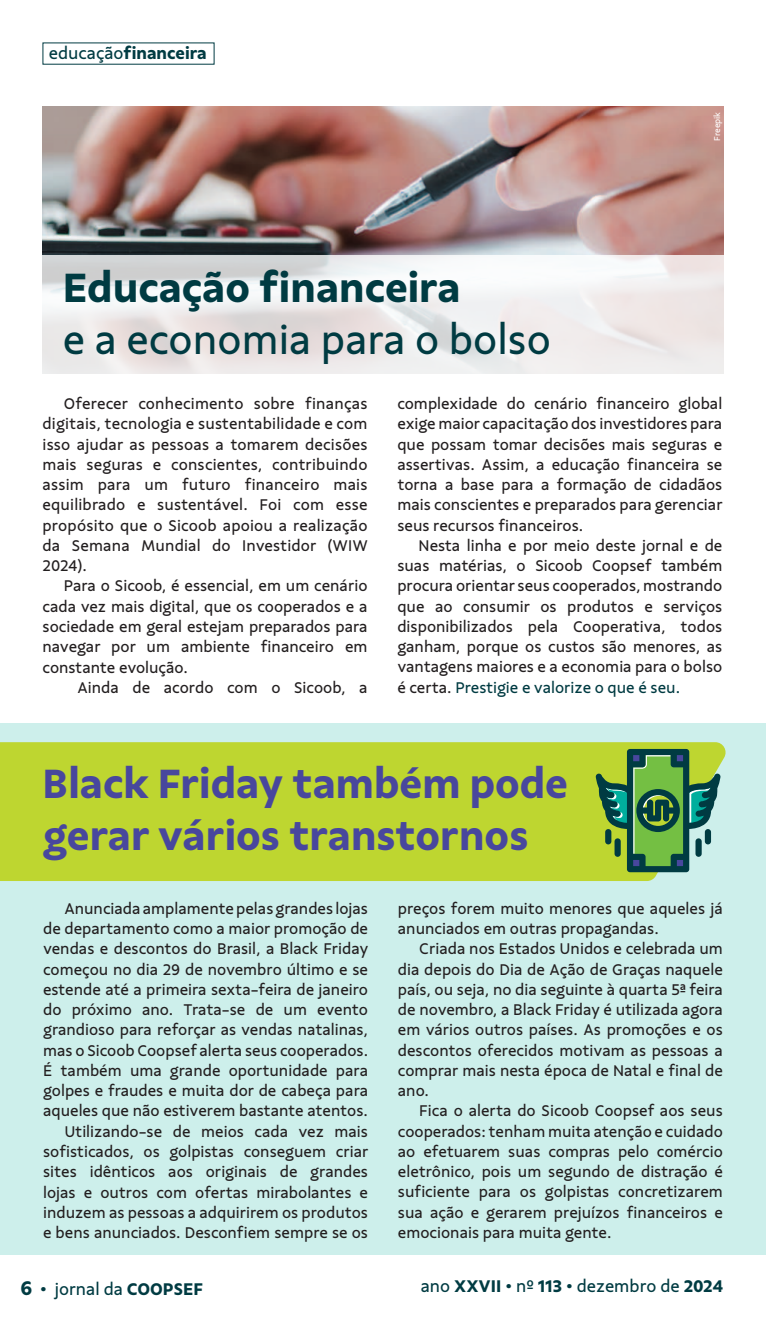
<style>
.page{position:relative;width:766px;height:1319px;background:#fff}
.page>*{position:absolute;margin:0;border:0;box-sizing:border-box;transform-origin:0 0}
.t1{font:700 43.5px/52.2px "Sicoob Sans RC4";color:#48479d}
.t2{font:43.5px "Sicoob Sans RC4";color:#003b42}
.t3{font:700 43.5px "Sicoob Sans RC4";color:#003b42}
.t4{font:700 18px "Sicoob Sans RC4";color:#003b42}
.t5{font:18px "Sicoob Sans RC4";color:#003b42}
.t6{font:16.5px/20.2px "Sicoob Sans RC4";color:#231f20;text-align:justify}
.t7{font:9px "Sicoob Sans RC4";color:#fff}
.s1{font-weight:400}
.s2{color:#003b42}
.s3{font-size:21px}
.s4{font-weight:700}
</style>
<div class="page">
<div style="left:0;top:723px;width:765px;height:531px;background:#cdefeb"></div>
<div style="left:0;top:742px;width:726px;height:138px;background:#bed630"></div>
<img style="left:43px;top:106px;width:680px;height:149px">
<svg style="left:42px;top:255px;width:682px;height:119px;fill:#efebec"></svg>
<svg style="left:595px;top:748px;width:125px;height:124px;background:#649a57"></svg>
<div style="left:605px;top:829px;width:6px;height:15px;background:#003b42;border-radius:3px"></div>
<div style="left:614px;top:838px;width:6px;height:18px;background:#003b42;border-radius:3px"></div>
<p class="t4" style="left:49px;top:43px;width:159px"><span class="s1">educação</span>financeira</p>
<p class="t7" style="left:712px;top:141px;width:31px;rotate:-90deg">Freepik</p>
<h1 class="t3" style="left:63px;top:265px;width:399px">Educação financeira</h1>
<h1 class="t2" style="left:63px;top:318px;width:489px">e a economia para o bolso</h1>
<p class="t6" style="left:43px;top:394px;width:327px;text-indent:21px">Oferecer conhecimento sobre finanças digitais, tecnologia e sustentabilidade e com isso ajudar as pessoas a tomarem decisões mais seguras e conscientes, contribuindo assim para um futuro financeiro mais equilibrado e sustentável. Foi com esse propósito que o Sicoob apoiou a realização da Semana Mundial do Investidor (WIW 2024).</p>
<p class="t6" style="left:43px;top:576px;width:326px;text-indent:21px">Para o Sicoob, é essencial, em um cenário cada vez mais digital, que os cooperados e a sociedade em geral estejam preparados para navegar por um ambiente financeiro em constante evolução.</p>
<p class="t6" style="left:77px;top:677px;width:291px">Ainda de acordo com o Sicoob, a</p>
<p class="t6" style="left:397px;top:394px;width:327px">complexidade do cenário financeiro global exige maior capacitação dos investidores para que possam tomar decisões mais seguras e assertivas. Assim, a educação financeira se torna a base para a formação de cidadãos mais conscientes e preparados para gerenciar seus recursos financeiros.</p>
<p class="t6" style="left:397px;top:535px;width:326px;text-indent:21px">Nesta linha e por meio deste jornal e de suas matérias, o Sicoob Coopsef também procura orientar seus cooperados, mostrando que ao consumir os produtos e serviços disponibilizados pela Cooperativa, todos ganham, porque os custos são menores, as vantagens maiores e a economia para o bolso é certa. <span class="s2">Prestigie e valorize o que é seu.</span></p>
<h1 class="t1" style="left:43px;top:758px;width:527px">Black Friday também pode gerar vários transtornos</h1>
<p class="t6" style="left:43px;top:898px;width:327px;text-align:right">Anunciada amplamente pelas grandes lojas de departamento como a maior promoção de vendas e descontos do Brasil, a Black Friday começou no dia 29 de novembro último e se estende até a primeira sexta-feira de janeiro do próximo ano. Trata-se de um evento grandioso para reforçar as vendas natalinas, mas o Sicoob Coopsef alerta seus cooperados.<br>É também uma grande oportunidade para golpes e fraudes e muita dor de cabeça para aqueles que não estiverem bastante atentos.<br>Utilizando-se de meios cada vez mais sofisticados, os golpistas conseguem criar sites idênticos aos originais de grandes lojas e outros com ofertas mirabolantes e induzem as pessoas a adquirirem os produtos e bens anunciados. Desconfiem sempre se os</p>
<p class="t6" style="left:398px;top:898px;width:326px">preços forem muito menores que aqueles já anunciados em outras propagandas.</p>
<p class="t6" style="left:398px;top:939px;width:326px;text-indent:21px">Criada nos Estados Unidos e celebrada um dia depois do Dia de Ação de Graças naquele país, ou seja, no dia seguinte à quarta 5ª feira de novembro, a Black Friday é utilizada agora em vários outros países. As promoções e os descontos oferecidos motivam as pessoas a comprar mais nesta época de Natal e final de ano.</p>
<p class="t6" style="left:398px;top:1101px;width:326px;text-indent:21px">Fica o alerta do Sicoob Coopsef aos seus cooperados: tenham muita atenção e cuidado ao efetuarem suas compras pelo comércio eletrônico, pois um segundo de distração é suficiente para os golpistas concretizarem sua ação e gerarem prejuízos financeiros e emocionais para muita gente.</p>
<p class="t4" style="left:20px;top:1279px;width:184px"><span class="s3">6</span> • <span class="s1">jornal da</span> COOPSEF</p>
<p class="t5" style="left:420px;top:1276px;width:304px">ano <span class="s4">XXVII •</span> nº <span class="s4">113 •</span> dezembro de <span class="s4">2024</span></p>
</div>
